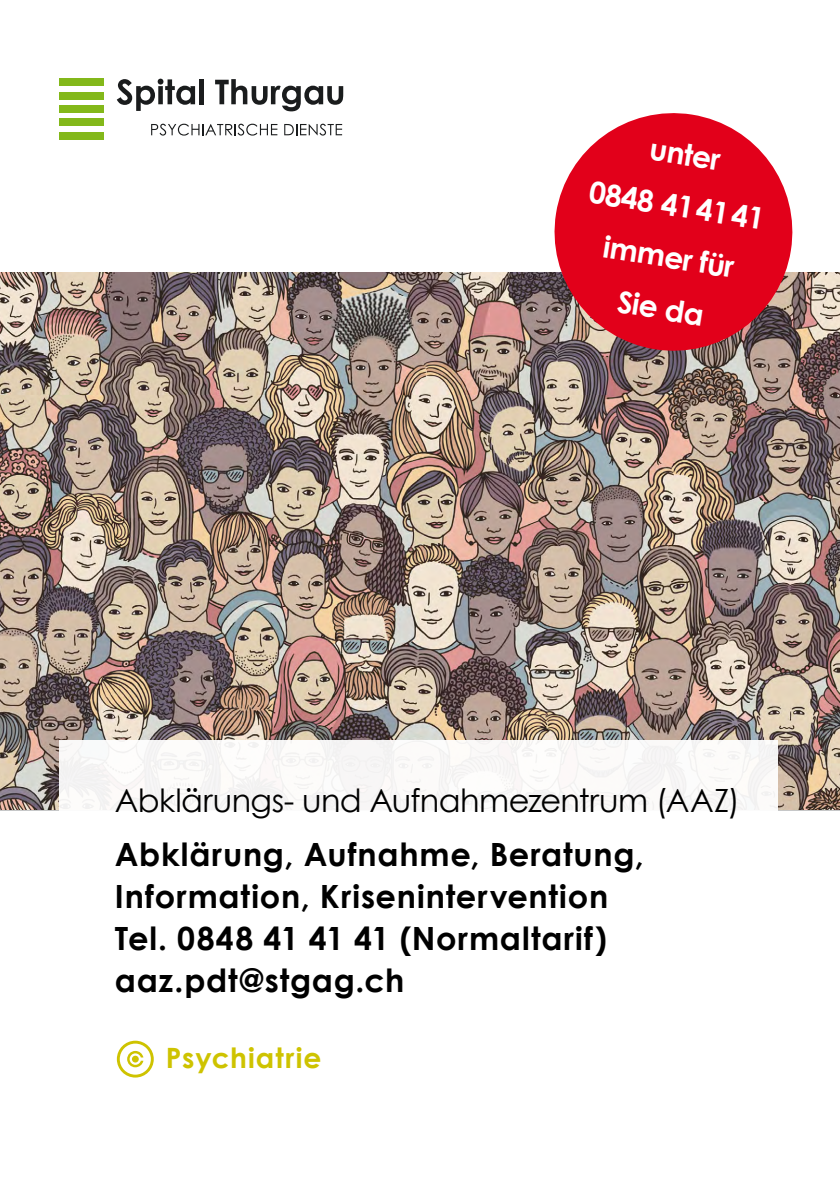
<style>
.page{position:relative;width:840px;height:1191px;background:#fff}
.page>*{position:absolute;margin:0;border:0;box-sizing:border-box;transform-origin:0 0}
.t1{font:700 32px/42px "Century Gothic";letter-spacing:.025em;color:#000}
.t2{font:32px "Century Gothic";letter-spacing:-.02em;color:#000}
.t3{font:700 30px/52px "Century Gothic";color:#fff;text-align:center}
.t4{font:700 28px "Century Gothic";letter-spacing:.035em;color:#cec300}
</style>
<div class="page">
<img style="left:0;top:272px;width:839px;height:538px">
<svg style="left:545px;top:113px;width:255px;height:246px;background:#d73446"></svg>
<div style="left:59px;top:79px;width:44px;height:7px;background:#83b81a"></div>
<div style="left:59px;top:132px;width:44px;height:7px;background:#83b81a"></div>
<div style="left:59px;top:92px;width:44px;height:7px;background:#83b81a"></div>
<div style="left:59px;top:105px;width:44px;height:8px;background:#83b81a"></div>
<div style="left:59px;top:118px;width:44px;height:8px;background:#83b81a"></div>
<svg style="left:117px;top:79px;width:78px;height:32px"></svg>
<hr style="left:199px;top:79px;width:4px;height:25px;background:#1a1c1d">
<svg style="left:215px;top:79px;width:128px;height:32px"></svg>
<svg style="left:151px;top:124px;width:126px;height:12px"></svg>
<svg style="left:284px;top:124px;width:58px;height:12px"></svg>
<div style="left:59px;top:740px;width:718px;height:180px;background:#fff"></div>
<svg style="left:117px;top:1040px;width:37px;height:37px"></svg>
<p class="t3" style="left:601px;top:113px;width:178px;rotate:9deg">unter<br>0848 414141 immer für<br>Sie da</p>
<p class="t2" style="left:115px;top:778px;width:626px">Abklärungs- und Aufnahmezentrum (AAZ)</p>
<p class="t1" style="left:115px;top:832px;width:530px">Abklärung, Aufnahme, Beratung,<br>Information, Krisenintervention<br>Tel. 0848 41 41 41 (Normaltarif) aaz.pdt@stgag.ch</p>
<p class="t4" style="left:166px;top:1036px;width:157px">Psychiatrie</p>
</div>
